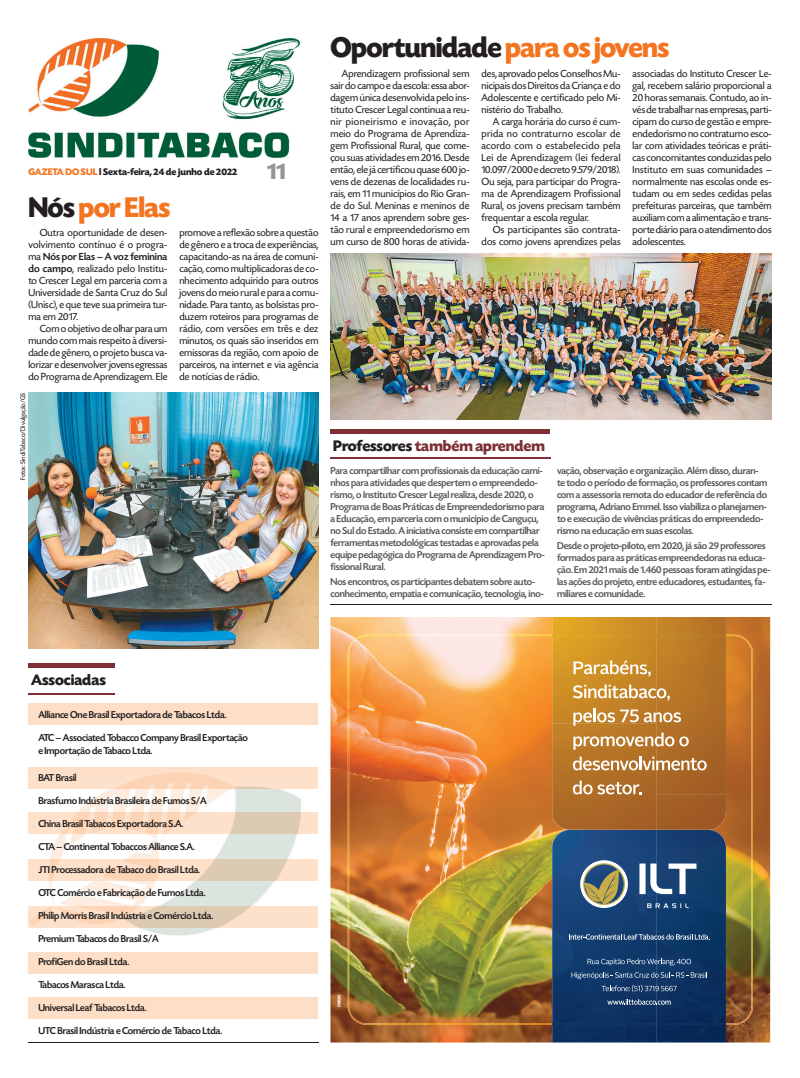
<style>
.page{position:relative;width:800px;height:1078px;background:#fff}
.page>*{position:absolute;margin:0;border:0;box-sizing:border-box;transform-origin:0 0}
.t1{font:700 30px "Today SHOP";letter-spacing:-.02em;color:#231f20}
.t2{font:700 30px "Today SHOP";letter-spacing:-.02em;color:#f47521}
.t3{font:700 24px "Today SHOP";color:#939598}
.t4{font:700 16px "Today SHOP";color:#7d3035}
.t5{font:700 16px "Today SHOP";color:#231f20}
.t6{font:10.8px/12px "Today SHOP";letter-spacing:.01em;color:#231f20;text-align:justify}
.t7{font:10.8px "Today SHOP";letter-spacing:.035em;color:#231f20}
.t8{font:10.8px "Today SHOP";letter-spacing:.03em;color:#231f20}
.t9{font:500 10.8px "Today SHOP";letter-spacing:.01em;color:#231f20}
.t10{font:500 10.5px/12px "Today SHOP";letter-spacing:-.01em;color:#57585a}
.t11{font:500 10.5px/23px "Today SHOP";letter-spacing:-.01em;color:#231f20}
.t12{font:700 10px "Today SHOP";color:#231f20}
.t13{font:7px "Today SHOP";color:#231f20}
.s1{color:#f47521}
.s2{color:#231f20}
.s3{font-weight:400}
.s4{font-weight:500}
</style>
<div class="page">
<hr style="left:330px;top:429px;width:219px;height:4px;background:#7d3035">
<hr style="left:330px;top:457px;width:220px;height:1px;background:#7d3035">
<hr style="left:330px;top:604px;width:441px;height:1px;background:#231f20">
<img style="left:28px;top:38px;width:273px;height:120px">
<img style="left:330px;top:617px;width:440px;height:425px">
<img style="left:347px;top:634px;width:205px;height:36px">
<img style="left:725px;top:634px;width:27px;height:390px">
<img style="left:347px;top:669px;width:34px;height:355px">
<img style="left:381px;top:1023px;width:171px;height:1px">
<img style="left:552px;top:617px;width:173px;height:425px">
<img style="left:552px;top:634px;width:173px;height:2px">
<svg style="left:639px;top:863px;width:57px;height:30px"></svg>
<svg style="left:647px;top:903px;width:41px;height:4px"></svg>
<svg style="left:580px;top:860px;width:47px;height:47px;background:#7f8a83"></svg>
<svg style="left:337px;top:995px;width:3px;height:11px"></svg>
<svg style="left:573px;top:660px;width:77px;height:16px"></svg>
<svg style="left:573px;top:684px;width:96px;height:16px"></svg>
<svg style="left:573px;top:708px;width:108px;height:17px"></svg>
<svg style="left:573px;top:732px;width:115px;height:17px;background:#c99a61"></svg>
<svg style="left:572px;top:756px;width:134px;height:14px"></svg>
<svg style="left:572px;top:780px;width:69px;height:14px"></svg>
<svg style="left:569px;top:933px;width:140px;height:6px"></svg>
<svg style="left:587px;top:958px;width:104px;height:7px"></svg>
<svg style="left:571px;top:971px;width:136px;height:7px"></svg>
<svg style="left:601px;top:984px;width:75px;height:7px"></svg>
<svg style="left:607px;top:998px;width:63px;height:6px"></svg>
<hr style="left:28px;top:663px;width:87px;height:4px;background:#7d3035">
<hr style="left:28px;top:693px;width:87px;height:1px;background:#7d3035">
<hr style="left:28px;top:1041px;width:290px;height:1px;background:#231f20">
<img style="left:330px;top:254px;width:441px;height:166px">
<img style="left:28px;top:392px;width:290px;height:256px">
<div style="left:29px;top:703px;width:289px;height:21px;background:#fddfc7"></div>
<div style="left:29px;top:767px;width:289px;height:21px;background:#fddfc7"></div>
<div style="left:29px;top:951px;width:289px;height:21px;background:#fddfc7"></div>
<div style="left:29px;top:997px;width:289px;height:21px;background:#fddfc7"></div>
<img style="left:28px;top:770px;width:290px;height:166px">
<img style="left:29px;top:770px;width:289px;height:18px">
<img style="left:29px;top:812px;width:289px;height:21px">
<img style="left:29px;top:859px;width:289px;height:21px">
<img style="left:29px;top:906px;width:289px;height:21px">
<p class="t12" style="left:28px;top:168px;width:210px"><span class="s1">GAZETA DO SUL</span> l Sexta-feira, 24 de junho de 2022</p>
<p class="t2" style="left:28px;top:196px;width:143px"><span class="s2">Nós</span> por Elas</p>
<p class="t3" style="left:267px;top:163px;width:20px">11</p>
<p class="t6" style="left:40px;top:227px;width:129px">Outra oportunidade de desen-</p>
<p class="t6" style="left:28px;top:239px;width:140px">volvimento contínuo é o progra-</p>
<p class="t9" style="left:28px;top:252px;width:140px"><span class="s3">ma</span> Nós por Elas – A voz feminina</p>
<p class="t6" style="left:28px;top:263px;width:140px"><span class="s4">do campo</span>, realizado pelo Institu-</p>
<p class="t6" style="left:28px;top:275px;width:140px">to Crescer Legal em parceria com a</p>
<p class="t6" style="left:28px;top:287px;width:140px">Universidade de Santa Cruz do Sul</p>
<p class="t6" style="left:28px;top:299px;width:140px">(Unisc), e que teve sua primeira tur-</p>
<p class="t6" style="left:28px;top:311px;width:51px">ma em 2017.</p>
<p class="t6" style="left:40px;top:323px;width:129px">Com o objetivo de olhar para um</p>
<p class="t6" style="left:28px;top:335px;width:140px">mundo com mais respeito à diversi-</p>
<p class="t6" style="left:28px;top:347px;width:140px">dade de gênero, o projeto busca va-</p>
<p class="t6" style="left:28px;top:359px;width:140px">lorizar e desenvolver jovens egressas</p>
<p class="t6" style="left:28px;top:371px;width:140px">do Programa de Aprendizagem. Ele</p>
<p class="t13" style="left:20px;top:480px;width:89px;rotate:-90deg">Fotos: SindiTabaco/Divulgação/GS</p>
<p class="t6" style="left:179px;top:227px;width:140px">promove a reflexão sobre a questão de gênero e a troca de experiências, capacitando-as na área de comuni&shy;cação, como multiplicadoras de co&shy;nhecimento adquirido para outros jovens do meio rural e para a comu&shy;nidade. Para tanto, as bolsistas pro&shy;duzem roteiros para programas de rádio, com versões em três e dez minutos, os quais são inseridos em emissoras da região, com apoio de parceiros, na internet e via agência de notícias de rádio.</p>
<p class="t1" style="left:330px;top:37px;width:340px">Oportunidade <span class="s1">para os jovens</span></p>
<p class="t6" style="left:330px;top:68px;width:140px;text-indent:11px">Aprendizagem profissional sem sair do campo e da escola: essa abor&shy;dagem única desenvolvida pelo ins&shy;tituto Crescer Legal continua a reu&shy;nir pioneirismo e inovação, por meio do Programa de Aprendiza&shy;gem Profissional Rural, que come&shy;çou suas atividades em 2016. Desde então, ele já certificou quase 600 jo&shy;vens de dezenas de localidades ru&shy;rais, em 11 municípios do Rio Gran&shy;de do Sul. Meninas e meninos de 14 a 17 anos aprendem sobre ges&shy;tão rural e empreendedorismo em um curso de 800 horas de ativida-</p>
<p class="t6" style="left:481px;top:68px;width:140px">des, aprovado pelos Conselhos Mu-</p>
<p class="t6" style="left:481px;top:80px;width:140px">nicipais dos Direitos da Criança e do</p>
<p class="t6" style="left:481px;top:92px;width:140px">Adolescente e certificado pelo Mi-</p>
<p class="t6" style="left:481px;top:104px;width:83px">nistério do Trabalho.</p>
<p class="t6" style="left:492px;top:116px;width:129px">A carga horária do curso é cum-</p>
<p class="t7" style="left:481px;top:129px;width:140px">prida no contraturno escolar de</p>
<p class="t7" style="left:481px;top:141px;width:140px">acordo com o estabelecido pela</p>
<p class="t8" style="left:481px;top:153px;width:140px">Lei de Aprendizagem (lei federal</p>
<p class="t6" style="left:481px;top:164px;width:140px">10.097/2000 e decreto 9.579/2018).</p>
<p class="t6" style="left:481px;top:176px;width:140px">Ou seja, para participar do Progra-</p>
<p class="t6" style="left:481px;top:188px;width:140px">ma de Aprendizagem Profissional</p>
<p class="t6" style="left:481px;top:200px;width:140px">Rural, os jovens precisam também</p>
<p class="t6" style="left:481px;top:212px;width:109px">frequentar a escola regular.</p>
<p class="t6" style="left:492px;top:224px;width:129px">Os participantes são contrata-</p>
<p class="t6" style="left:481px;top:236px;width:140px">dos como jovens aprendizes pelas</p>
<p class="t6" style="left:632px;top:68px;width:140px">associadas do Instituto Crescer Le&shy;gal, recebem salário proporcional a 20 horas semanais. Contudo, ao in&shy;vés de trabalhar nas empresas, parti&shy;cipam do curso de gestão e empre&shy;endedorismo no contraturno esco&shy;lar com atividades teóricas e práti&shy;cas concomitantes conduzidas pelo Instituto em suas comunidades – normalmente nas escolas onde es&shy;tudam ou em sedes cedidas pelas prefeituras parceiras, que também auxiliam com a alimentação e trans&shy;porte diário para o atendimento dos adolescentes.</p>
<p class="t4" style="left:333px;top:440px;width:213px"><span class="s2">Professores</span> também aprendem</p>
<p class="t10" style="left:330px;top:465px;width:216px">Para compartilhar com profissionais da educação cami&shy;nhos para atividades que despertem o empreendedo&shy;rismo, o Instituto Crescer Legal realiza, desde 2020, o Programa de Boas Práticas de Empreendedorismo para a Educação, em parceria com o município de Canguçu, no Sul do Estado. A iniciativa consiste em compartilhar ferramentas metodológicas testadas e aprovadas pela equipe pedagógica do Programa de Aprendizagem Pro&shy;fissional Rural.</p>
<p class="t10" style="left:330px;top:576px;width:215px">Nos encontros, os participantes debatem sobre auto&shy;conhecimento, empatia e comunicação, tecnologia, ino-</p>
<p class="t10" style="left:557px;top:465px;width:212px">vação, observação e organização. Além disso, duran&shy;te todo o período de formação, os professores contam com a assessoria remota do educador de referência do programa, Adriano Emmel. Isso viabiliza o planejamen&shy;to e execução de vivências práticas do empreendedo&shy;rismo na educação em suas escolas.</p>
<p class="t10" style="left:557px;top:540px;width:215px">Desde o projeto-piloto, em 2020, já são 29 professores formados para as práticas empreendedoras na educa&shy;ção. Em 2021 mais de 1.460 pessoas foram atingidas pe&shy;las ações do projeto, entre educadores, estudantes, fa&shy;miliares e comunidade.</p>
<p class="t5" style="left:31px;top:674px;width:76px">Associadas</p>
<p class="t11" style="left:38px;top:703px;width:211px">Alliance One Brasil Exportadora de Tabacos Ltda.<br>ATC – Associated Tobacco Company Brasil Exportação</p>
<p class="t11" style="left:38px;top:739px;width:115px">e Importação de Tabaco Ltda.</p>
<p class="t11" style="left:38px;top:766px;width:185px">BAT Brasil<br>Brasfumo Indústria Brasileira de Fumos S/A China Brasil Tabacos Exportadora S.A.<br>CTA – Continental Tobaccos Alliance S.A.<br>JTI Processadora de Tabaco do Brasil Ltda.<br>OTC Comércio e Fabricação de Fumos Ltda.<br>Philip Morris Brasil Indústria e Comércio Ltda.<br>Premium Tabacos do Brasil S/A<br>ProfiGen do Brasil Ltda.<br>Tabacos Marasca Ltda.<br>Universal Leaf Tabacos Ltda.<br>UTC Brasil Indústria e Comércio de Tabaco Ltda.</p>
</div>
